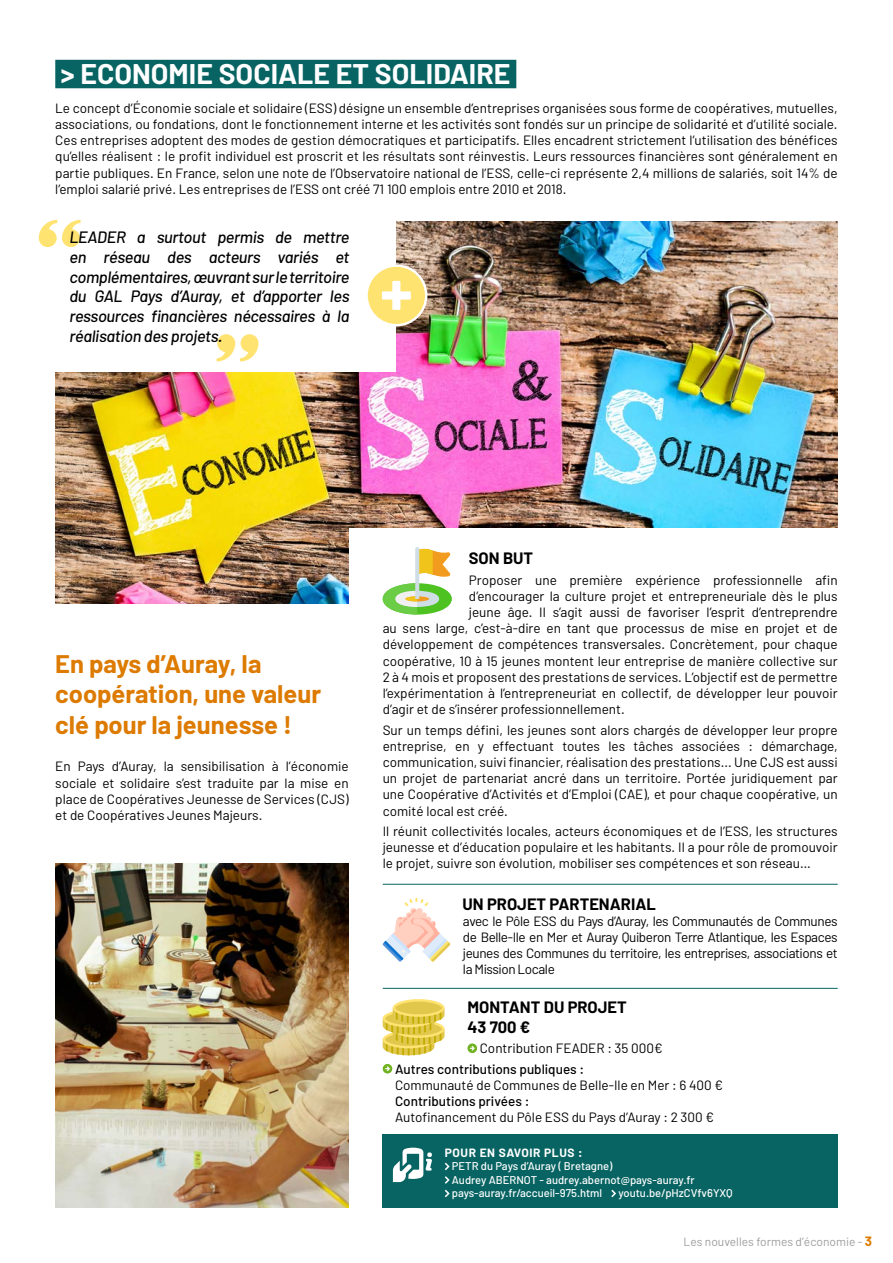
<style>
.page{position:relative;width:893px;height:1263px;background:#fff}
.page>*{position:absolute;margin:0;border:0;box-sizing:border-box;transform-origin:0 0}
.t1{font:700 28.5px "Barlow";color:#fff}
.t2{font:700 25.5px/30.6px "Barlow";color:#dd7a00}
.t3{font:italic 500 16.5px/19.8px "Barlow";letter-spacing:-.02em;color:#000;text-align:justify}
.t4{font:700 16.5px/19.8px "Barlow";color:#000}
.t5{font:13.5px/16.2px "Barlow";color:#000;text-align:justify}
.t6{font:500 13.5px "Barlow";color:#000}
.t7{font:12px "Barlow";color:#9d9d9c}
.t8{font:700 12px "Barlow";letter-spacing:.05em;color:#fff}
.t9{font:500 11.25px/13.5px "Barlow";color:#fff}
.s1{font-weight:700;font-size:13.5px;color:#dd7a00}
</style>
<div class="page">
<div style="left:55px;top:60px;width:461px;height:28px;background:#086463"></div>
<img style="left:55px;top:221px;width:783px;height:383px">
<img style="left:55px;top:863px;width:294px;height:345px">
<svg style="left:383px;top:898px;width:67px;height:64px"></svg>
<svg style="left:383px;top:999px;width:61px;height:56px;background:#e7d165"></svg>
<svg style="left:467px;top:1043px;width:10px;height:10px"></svg>
<svg style="left:383px;top:1064px;width:9px;height:9px"></svg>
<hr style="left:383px;top:884px;width:455px;height:1px;background:#086463">
<hr style="left:383px;top:988px;width:455px;height:1px;background:#086463">
<div style="left:14px;top:204px;width:382px;height:167px;background:#fff"></div>
<svg style="left:39px;top:220px;width:42px;height:27px"></svg>
<svg style="left:217px;top:334px;width:41px;height:27px"></svg>
<div style="left:367px;top:266px;width:59px;height:59px;background:#ffe371;border-radius:50%"></div>
<div style="left:365px;top:264px;width:62px;height:62px;border:2px solid #fff;border-radius:50%"></div>
<svg style="left:382px;top:281px;width:29px;height:29px"></svg>
<div style="left:383px;top:1134px;width:455px;height:74px;background:#086463"></div>
<svg style="left:393px;top:1147px;width:39px;height:35px"></svg>
<svg style="left:445px;top:1163px;width:5px;height:7px"></svg>
<svg style="left:445px;top:1176px;width:5px;height:8px"></svg>
<svg style="left:445px;top:1190px;width:5px;height:7px"></svg>
<svg style="left:611px;top:1190px;width:5px;height:7px"></svg>
<div style="left:349px;top:528px;width:506px;height:250px;background:#fff"></div>
<svg style="left:383px;top:547px;width:69px;height:67px"></svg>
<h1 class="t1" style="left:61px;top:56px;width:451px">&gt; ECONOMIE SOCIALE ET SOLIDAIRE</h1>
<p class="t5" style="left:55px;top:99px;width:784px">Le concept d’Économie sociale et solidaire (ESS) désigne un ensemble d’entreprises organisées sous forme de coopératives, mutuelles, associations, ou fondations, dont le fonctionnement interne et les activités sont fondés sur un principe de solidarité et d’utilité sociale.<br>Ces entreprises adoptent des modes de gestion démocratiques et participatifs. Elles encadrent strictement l’utilisation des bénéfices qu’elles réalisent : le profit individuel est proscrit et les résultats sont réinvestis. Leurs ressources financières sont généralement en partie publiques. En France, selon une note de l’Observatoire national de l’ESS, celle-ci représente 2,4 millions de salariés, soit 14% de l’emploi salarié privé. Les entreprises de l’ESS ont créé 71 100 emplois entre 2010 et 2018.</p>
<p class="t3" style="left:70px;top:227px;width:282px">LEADER a surtout permis de mettre en réseau des acteurs variés et complémentaires, œuvrant sur le territoire du GAL Pays d’Auray, et d’apporter les ressources financières nécessaires à la réalisation des projets.</p>
<h2 class="t2" style="left:55px;top:648px;width:267px">En pays d’Auray, la coopération, une valeur clé pour la jeunesse !</h2>
<p class="t5" style="left:55px;top:758px;width:295px">En Pays d’Auray, la sensibilisation à l’économie sociale et solidaire s’est traduite par la mise en place de Coopératives Jeunesse de Services (CJS) et de Coopératives Jeunes Majeurs.</p>
<p class="t4" style="left:469px;top:548px;width:66px">SON BUT</p>
<p class="t5" style="left:469px;top:571px;width:370px">Proposer une première expérience professionnelle afin</p>
<p class="t5" style="left:469px;top:587px;width:370px">d’encourager la culture projet et entrepreneuriale dès le plus</p>
<p class="t5" style="left:469px;top:604px;width:370px">jeune âge. Il s’agit aussi de favoriser l’esprit d’entreprendre</p>
<p class="t5" style="left:383px;top:620px;width:456px">au sens large, c’est-à-dire en tant que processus de mise en projet et de</p>
<p class="t5" style="left:383px;top:636px;width:456px">développement de compétences transversales. Concrètement, pour chaque</p>
<p class="t5" style="left:383px;top:652px;width:456px">coopérative, 10 à 15 jeunes montent leur entreprise de manière collective sur</p>
<p class="t5" style="left:383px;top:668px;width:456px">2 à 4 mois et proposent des prestations de services. L’objectif est de permettre</p>
<p class="t5" style="left:383px;top:685px;width:456px">l’expérimentation à l’entrepreneuriat en collectif, de développer leur pouvoir</p>
<p class="t5" style="left:383px;top:701px;width:244px">d’agir et de s’insérer professionnellement.</p>
<p class="t5" style="left:383px;top:721px;width:457px">Sur un temps défini, les jeunes sont alors chargés de développer leur propre entreprise, en y effectuant toutes les tâches associées : démarchage, communication, suivi financier, réalisation des prestations... Une CJS est aussi un projet de partenariat ancré dans un territoire. Portée juridiquement par une Coopérative d’Activités et d’Emploi (CAE), et pour chaque coopérative, un comité local est créé.</p>
<p class="t5" style="left:383px;top:823px;width:457px">Il réunit collectivités locales, acteurs économiques et de l’ESS, les structures jeunesse et d’éducation populaire et les habitants. Il a pour rôle de promouvoir le projet, suivre son évolution, mobiliser ses compétences et son réseau…</p>
<p class="t4" style="left:462px;top:894px;width:195px">UN PROJET PARTENARIAL</p>
<p class="t5" style="left:463px;top:912px;width:376px">avec le Pôle ESS du Pays d’Auray, les Communautés de Communes de Belle-Ile en Mer et Auray Quiberon Terre Atlantique, les Espaces jeunes des Communes du territoire, les entreprises, associations et la Mission Locale</p>
<p class="t4" style="left:467px;top:997px;width:161px">MONTANT DU PROJET<br>43 700 €</p>
<p class="t5" style="left:480px;top:1040px;width:184px">Contribution FEADER : 35 000€</p>
<p class="t6" style="left:395px;top:1060px;width:191px">Autres contributions publiques :</p>
<p class="t5" style="left:395px;top:1076px;width:330px">Communauté de Communes de Belle-Ile en Mer : 6 400 €</p>
<p class="t6" style="left:395px;top:1093px;width:136px">Contributions privées :</p>
<p class="t5" style="left:395px;top:1109px;width:321px">Autofinancement du Pôle ESS du Pays d’Auray : 2 300 €</p>
<p class="t8" style="left:445px;top:1145px;width:139px">POUR EN SAVOIR PLUS :</p>
<p class="t9" style="left:452px;top:1159px;width:244px">PETR du Pays d’Auray ( Bretagne)<br>Audrey ABERNOT - audrey.abernot@pays-auray.fr pays-auray.fr/accueil-975.html</p>
<p class="t9" style="left:618px;top:1186px;width:116px">youtu.be/pHzCVfv6YXQ</p>
<p class="t7" style="left:683px;top:1234px;width:190px">Les nouvelles formes d’économie - <span class="s1">3</span></p>
</div>
